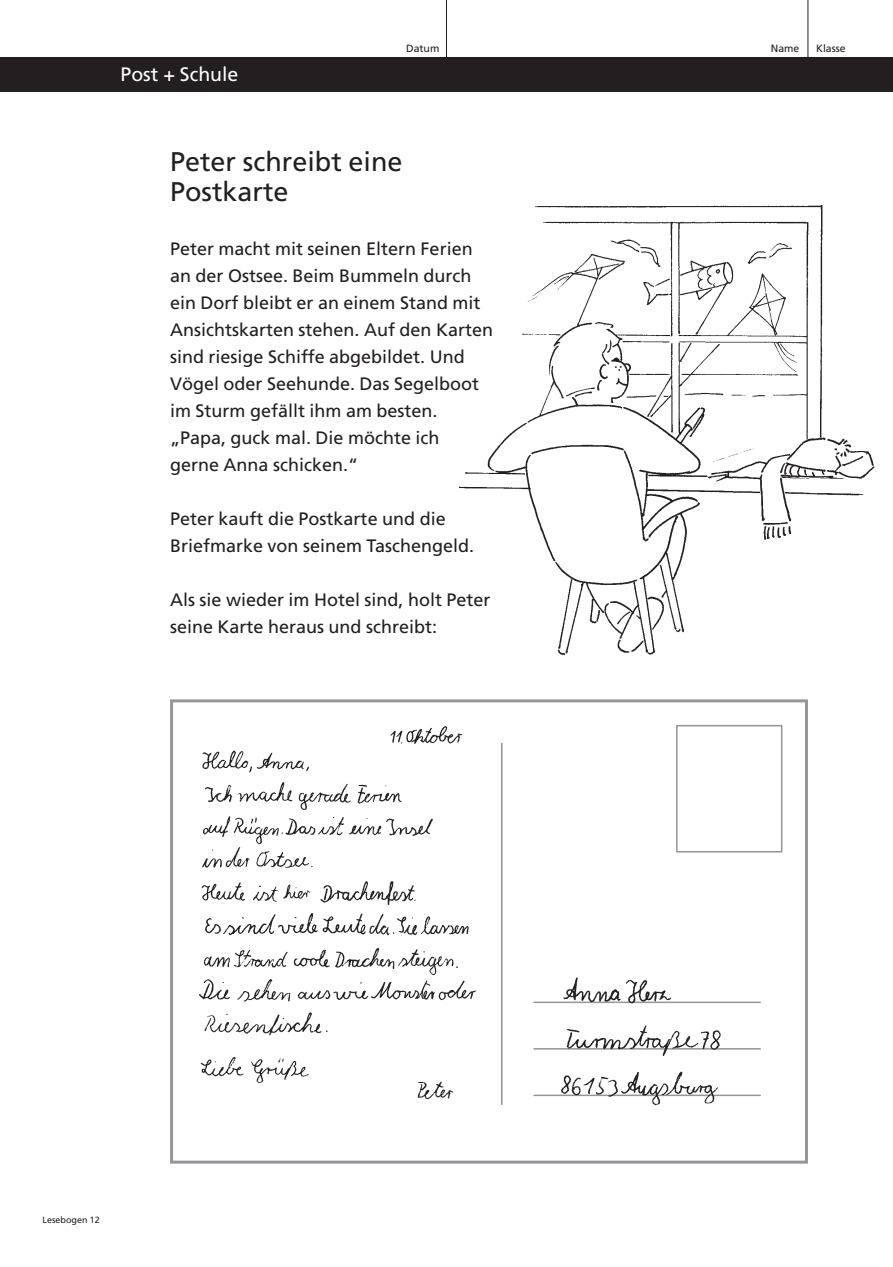
<style>
.page{position:relative;width:893px;height:1267px;background:#fff}
.page>*{position:absolute;margin:0;border:0;box-sizing:border-box;transform-origin:0 0}
.t1{font:27px/30px "Frutiger";color:#231f20}
.t2{font:19.5px "Frutiger";color:#fff}
.t3{font:18px/27px "Frutiger";color:#231f20}
.t4{font:10.5px "Frutiger";color:#231f20}
.t5{font:9px "Frutiger";color:#231f20}
</style>
<div class="page">
<div style="left:0;top:57px;width:893px;height:34px;background:#231f20"></div>
<hr style="left:446px;top:0;width:1px;height:87px;background:#231f20">
<hr style="left:807px;top:0;width:1px;height:87px;background:#231f20">
<div style="left:170px;top:699px;width:638px;height:464px;border:3px solid #939598"></div>
<hr style="left:533px;top:1001px;width:228px;height:2px;background:#939598">
<hr style="left:533px;top:1048px;width:228px;height:1px;background:#939598">
<hr style="left:533px;top:1094px;width:228px;height:2px;background:#939598">
<div style="left:676px;top:725px;width:106px;height:127px;border:2px solid #939598"></div>
<hr style="left:501px;top:743px;width:1px;height:362px;background:#939598">
<img style="left:459px;top:205px;width:416px;height:451px">
<img style="left:200px;top:1057px;width:109px;height:26px">
<img style="left:199px;top:726px;width:278px;height:310px">
<img style="left:417px;top:1081px;width:37px;height:19px">
<img style="left:536px;top:977px;width:197px;height:129px">
<p class="t2" style="left:121px;top:66px;width:119px">Post + Schule</p>
<p class="t4" style="left:406px;top:44px;width:35px">Datum</p>
<p class="t4" style="left:771px;top:44px;width:30px">Name</p>
<p class="t4" style="left:816px;top:44px;width:31px">Klasse</p>
<h1 class="t1" style="left:170px;top:149px;width:234px">Peter schreibt eine<br>Postkarte</h1>
<p class="t3" style="left:170px;top:237px;width:325px">Peter macht mit seinen Eltern Ferien an der Ostsee. Beim Bummeln durch ein Dorf bleibt er an einem Stand mit Ansichtskarten stehen. Auf den Karten sind riesige Schiffe abgebildet. Und Vögel oder Seehunde. Das Segelboot im Sturm gefällt ihm am besten. „Papa, guck mal. Die möchte ich<br>gerne Anna schicken.“</p>
<p class="t3" style="left:170px;top:507px;width:306px">Peter kauft die Postkarte und die<br>Briefmarke von seinem Taschengeld.</p>
<p class="t3" style="left:170px;top:588px;width:322px">Als sie wieder im Hotel sind, holt Peter seine Karte heraus und schreibt:</p>
<p class="t5" style="left:43px;top:1216px;width:59px">Lesebogen 12</p>
</div>
